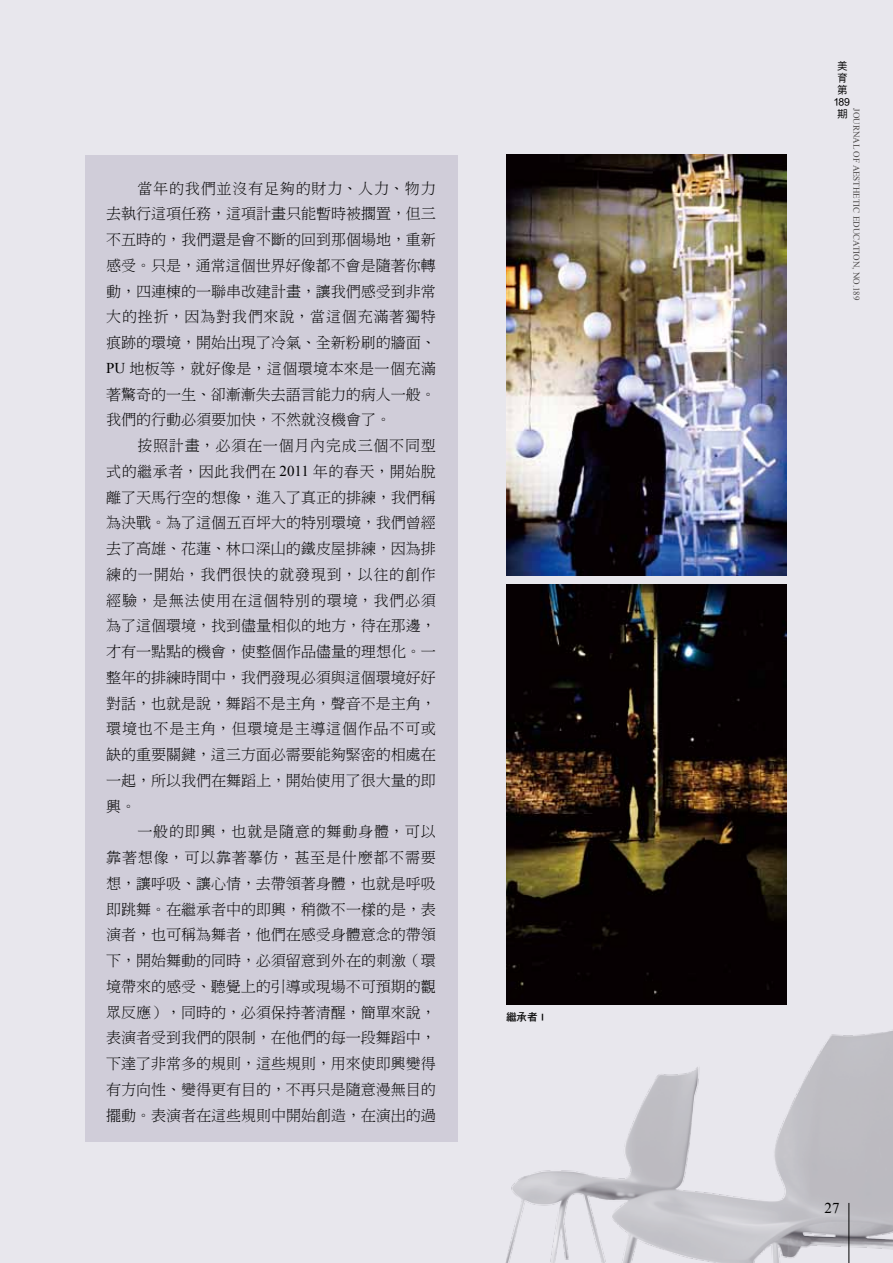
<style>
.page{position:relative;width:893px;height:1263px;background:#e8e7ed}
.page>*{position:absolute;margin:0;border:0;box-sizing:border-box;transform-origin:0 0}
.t1{font:15px/25.8px "DF Ming Lt HK BF";color:#000;text-align:justify}
.t2{font:15px "Times New Roman";color:#000}
.t3{font:10.5px/12px "DF Hei Md HKP BF";color:#000;text-align:center}
.t4{font:10.5px "DF Hei Bd HKP BF";color:#000}
.t5{font:9px "Times New Roman";color:#4c4948}
.s1{font-family:"Times New Roman"}
</style>
<div class="page">
<div style="left:85px;top:155px;width:372px;height:986px;background:#d0cdd9"></div>
<img style="left:505px;top:1030px;width:388px;height:233px">
<hr style="left:849px;top:1203px;width:1px;height:60px;background:#000">
<img style="left:506px;top:155px;width:280px;height:420px">
<img style="left:506px;top:585px;width:280px;height:420px">
<p class="t1" style="left:106px;top:175px;width:331px;text-indent:31px">當年的我們並沒有足夠的財力、人力、物力去執行這項任務，這項計畫只能暫時被擱置，但三不五時的，我們還是會不斷的回到那個場地，重新感受。只是，通常這個世界好像都不會是隨著你轉動，四連棟的一聯串改建計畫，讓我們感受到非常大的挫折，因為對我們來說，當這個充滿著獨特痕跡的環境，開始出現了冷氣、全新粉刷的牆面、<span class="s1">PU</span> 地板等，就好像是，這個環境本來是一個充滿著驚奇的一生、卻漸漸失去語言能力的病人一般。我們的行動必須要加快，不然就沒機會了。</p>
<p class="t1" style="left:106px;top:433px;width:331px;text-indent:31px">按照計畫，必須在一個月內完成三個不同型式的繼承者，因此我們在 <span class="s1">2011</span> 年的春天，開始脫離了天馬行空的想像，進入了真正的排練，我們稱為決戰。為了這個五百坪大的特別環境，我們曾經去了高雄、花蓮、林口深山的鐵皮屋排練，因為排練的一開始，我們很快的就發現到，以往的創作經驗，是無法使用在這個特別的環境，我們必須為了這個環境，找到儘量相似的地方，待在那邊，才有一點點的機會，使整個作品儘量的理想化。一整年的排練時間中，我們發現必須與這個環境好好對話，也就是說，舞蹈不是主角，聲音不是主角，環境也不是主角，但環境是主導這個作品不可或缺的重要關鍵，這三方面必需要能夠緊密的相處在一起，所以我們在舞蹈上，開始使用了很大量的即興。</p>
<p class="t1" style="left:106px;top:819px;width:331px;text-indent:31px">一般的即興，也就是隨意的舞動身體，可以靠著想像，可以靠著摹仿，甚至是什麼都不需要想，讓呼吸、讓心情，去帶領著身體，也就是呼吸即跳舞。在繼承者中的即興，稍微不一樣的是，表演者，也可稱為舞者，他們在感受身體意念的帶領下，開始舞動的同時，必須留意到外在的刺激（環境帶來的感受、聽覺上的引導或現場不可預期的觀眾反應），同時的，必須保持著清醒，簡單來說，表演者受到我們的限制，在他們的每一段舞蹈中，下達了非常多的規則，這些規則，用來使即興變得有方向性、變得更有目的，不再只是隨意漫無目的擺動。表演者在這些規則中開始創造，在演出的過</p>
<p class="t4" style="left:506px;top:1012px;width:39px">繼承者 I</p>
<p class="t3" style="left:833px;top:60px;width:18px">美育第<br>189期</p>
<p class="t5" style="left:863px;top:108px;width:193px;rotate:90deg">JOURNAL OF AESTHETIC EDUCATION, NO.189</p>
<p class="t2" style="left:825px;top:1198px;width:16px">27</p>
</div>
